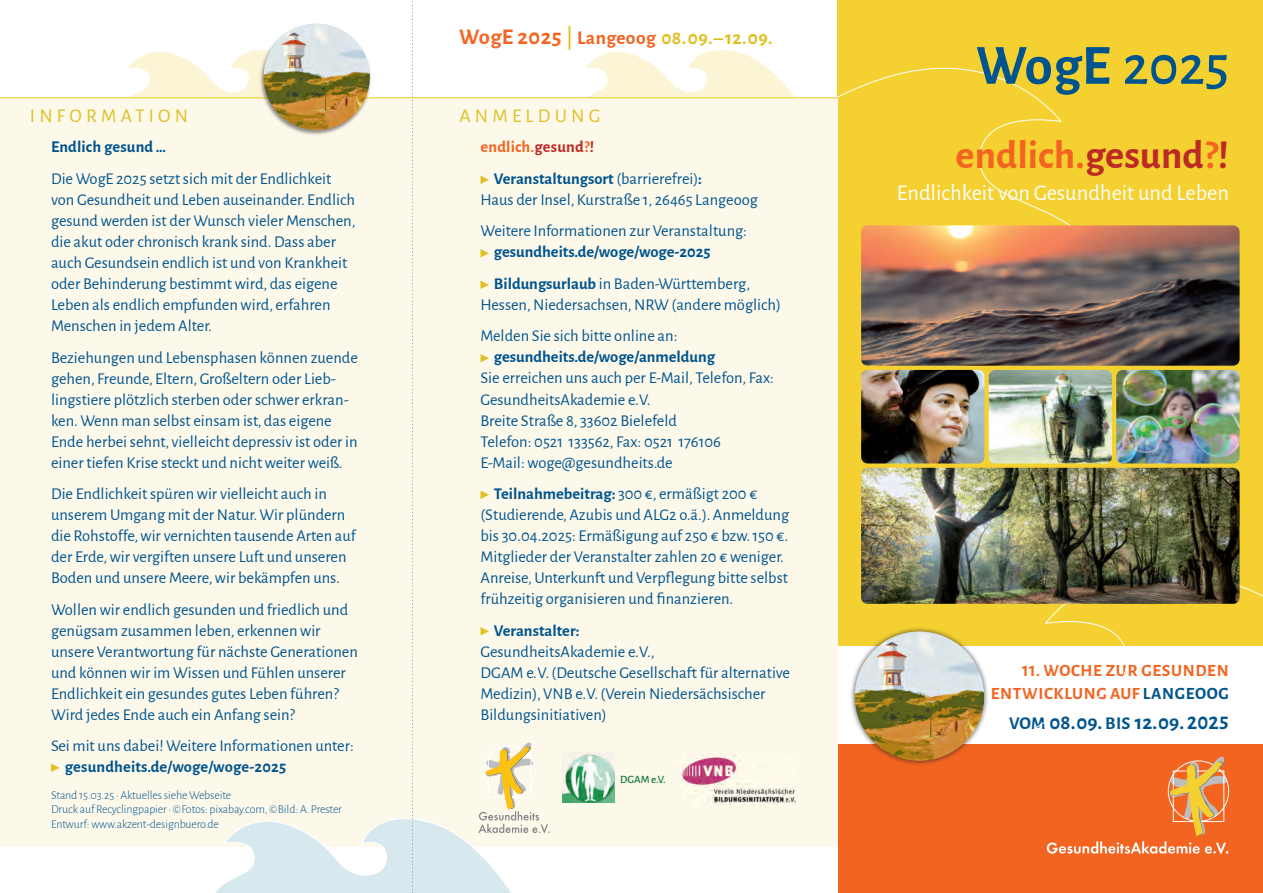
<style>
.page{position:relative;width:1263px;height:893px;background:#fff}
.page>*{position:absolute;margin:0;border:0;box-sizing:border-box;transform-origin:0 0}
.t1{font:700 56.85px "Alegreya Sans";color:#00548e}
.t2{font:700 40.5px "Alegreya Sans";color:#f36421}
.t3{font:22.5px "Alegreya Sans";color:#fff}
.t4{font:700 21px "Alegreya Sans";letter-spacing:.005em;color:#00548e}
.t5{font:700 19.5px "Alegreya Sans";letter-spacing:.02em;color:#dec023}
.t6{font:19.5px "Alegreya Sans";letter-spacing:.215em;color:#dec023}
.t7{font:700 17.25px/23.2px "Alegreya Sans";letter-spacing:.035em;color:#f36421;text-align:right}
.t8{font:16.5px/21px "Alegreya Sans";color:#00548e}
.t9{font:700 16.5px/31.5px "Alegreya Sans";color:#00548e}
.t10{font:300 12px/14.2px "Alegreya Sans";letter-spacing:-.01em;color:#00548e}
.t11{font:500 11.1px "Alegreya Sans";color:#14753c}
.s1{font-size:22.5px;color:#f36421}
.s2{font-weight:500;font-size:22.5px}
.s3{color:#f36421}
.s4{color:#bd2a25}
.s5{font-weight:400}
.s6{font-weight:700}
.s7{font-weight:500}
.s8{color:#00548e}
.s9{font-size:18px}
</style>
<div class="page">
<div style="left:838px;top:0;width:425px;height:646px;background:#f4d031"></div>
<div style="left:838px;top:653px;width:425px;height:240px;background:#f36421"></div>
<div style="left:838px;top:646px;width:425px;height:98px;background:#fff"></div>
<svg style="left:1047px;top:756px;width:182px;height:98px"></svg>
<svg style="left:838px;top:67px;width:232px;height:158px"></svg>
<svg style="left:586px;top:50px;width:208px;height:47px"></svg>
<div style="left:412px;top:98px;width:426px;height:748px;background:#fdf9ea"></div>
<div style="left:0;top:98px;width:412px;height:748px;background:#fdf9ea"></div>
<hr style="left:0;top:97px;width:412px;height:1px;background:#f4d031">
<hr style="left:412px;top:97px;width:426px;height:1px;background:#f4d031">
<svg style="left:51px;top:763px;width:8px;height:9px"></svg>
<img style="left:861px;top:225px;width:378px;height:141px">
<div style="left:850px;top:627px;width:139px;height:139px;background:#231f20;opacity:.7"></div>
<img style="left:855px;top:631px;width:129px;height:130px;border-radius:64px">
<img style="left:861px;top:370px;width:123px;height:93px">
<svg style="left:1045px;top:534px;width:218px;height:112px"></svg>
<img style="left:861px;top:468px;width:378px;height:136px">
<img style="left:989px;top:370px;width:123px;height:93px">
<img style="left:1116px;top:370px;width:123px;height:93px">
<svg style="left:117px;top:1px;width:433px;height:892px"></svg>
<img style="left:562px;top:753px;width:52px;height:49px">
<img style="left:679px;top:755px;width:117px;height:50px">
<p class="t5" style="left:459px;top:23px;width:315px"><span class="s1">WogE 2025</span> <span class="s2">|</span> <span class="s3">Langeoog</span> 08.09.–12.09.</p>
<p class="t6" style="left:30px;top:102px;width:160px">INFORMATION</p>
<p class="t6" style="left:459px;top:102px;width:143px">ANMELDUNG</p>
<p class="t9" style="left:494px;top:130px;width:210px;text-indent:-13px"><span class="s3">endlich.</span><span class="s4">gesund</span><span class="s3">?</span><span class="s4">!<br></span>Veranstaltungsort <span class="s5">(barrierefrei)</span>:</p>
<p class="t8" style="left:480px;top:183px;width:279px;line-height:31.5px">Haus der Insel, Kurstraße 1, 26465 Langeoog<br>Weitere Informationen zur Veranstaltung:</p>
<p class="t9" style="left:494px;top:235px;width:258px">gesundheits.de/woge/woge-2025<br>Bildungsurlaub <span class="s5">in Baden-Württemberg,</span></p>
<p class="t8" style="left:480px;top:288px;width:302px;line-height:31.5px">Hessen, Niedersachsen, NRW (andere möglich)<br>Melden Sie sich bitte online an:</p>
<p class="t9" style="left:494px;top:340px;width:223px">gesundheits.de/woge/anmeldung</p>
<p class="t8" style="left:480px;top:367px;width:295px">Sie erreichen uns auch per E-Mail, Telefon, Fax:<br>GesundheitsAkademie e.V.<br>Breite Straße 8, 33602 Bielefeld<br>Telefon: 0521 133562, Fax: 0521 176106<br>E-Mail: woge@gesundheits.de</p>
<p class="t8" style="left:480px;top:482px;width:310px;text-indent:13px"><span class="s6">Teilnahmebeitrag:</span> 300 €, ermäßigt 200 € (Studierende, Azubis und ALG2 o.ä.). Anmeldung bis 30.04.2025: Ermäßigung auf 250 € bzw. 150 €.<br>Mitglieder der Veranstalter zahlen 20 € weniger.<br>Anreise, Unterkunft und Verpflegung bitte selbst frühzeitig organisieren und finanzieren.</p>
<p class="t9" style="left:494px;top:613px;width:87px">Veranstalter:</p>
<p class="t8" style="left:480px;top:640px;width:311px">GesundheitsAkademie e.V.,<br>DGAM e.V. (Deutsche Gesellschaft für alternative Medizin), VNB e.V. (Verein Niedersächsischer Bildungsinitiativen)</p>
<p class="t9" style="left:51px;top:130px;width:117px">Endlich gesund …</p>
<p class="t8" style="left:51px;top:167px;width:306px">Die WogE 2025 setzt sich mit der Endlichkeit von Gesundheit und Leben auseinander. Endlich gesund werden ist der Wunsch vieler Menschen, die akut oder chronisch krank sind. Dass aber auch Gesundsein endlich ist und von Krankheit oder Behinderung bestimmt wird, das eigene Leben als endlich empfunden wird, erfahren Menschen in jedem Alter.</p>
<p class="t8" style="left:51px;top:346px;width:308px">Beziehungen und Lebensphasen können zuende gehen, Freunde, Eltern, Großeltern oder Lieb&shy;lingstiere plötzlich sterben oder schwer erkran&shy;ken. Wenn man selbst einsam ist, das eigene Ende herbei sehnt, vielleicht depressiv ist oder in einer tiefen Krise steckt und nicht weiter weiß.</p>
<p class="t8" style="left:51px;top:482px;width:306px">Die Endlichkeit spüren wir vielleicht auch in unserem Umgang mit der Natur. Wir plündern die Rohstoffe, wir vernichten tausende Arten auf der Erde, wir vergiften unsere Luft und unseren Boden und unsere Meere, wir bekämpfen uns.</p>
<p class="t8" style="left:51px;top:598px;width:308px">Wollen wir endlich gesunden und friedlich und genügsam zusammen leben, erkennen wir unsere Verantwortung für nächste Generationen und können wir im Wissen und Fühlen unserer Endlichkeit ein gesundes gutes Leben führen?<br>Wird jedes Ende auch ein Anfang sein?</p>
<p class="t8" style="left:51px;top:734px;width:304px">Sei mit uns dabei! Weitere Informationen unter:</p>
<p class="t9" style="left:65px;top:750px;width:223px">gesundheits.de/woge/woge-2025</p>
<p class="t10" style="left:51px;top:788px;width:292px">Stand 15.03.25 · Aktuelles siehe Webseite<br>Druck auf Recyclingpapier · ©Fotos: pixabay.com, ©Bild: A. Prester<br>Entwurf: www.akzent-designbuero.de</p>
<p class="t11" style="left:620px;top:772px;width:47px">DGAM e.V.</p>
<h1 class="t1" style="left:976px;top:24px;width:255px">WogE <span class="s7">2025</span></h1>
<h2 class="t2" style="left:956px;top:126px;width:275px">endlich.<span class="s4">gesund</span>?<span class="s4">!</span></h2>
<h3 class="t3" style="left:897px;top:178px;width:334px">Endlichkeit von Gesundheit und Leben</h3>
<p class="t7" style="left:991px;top:658px;width:239px">11. WOCHE ZUR GESUNDEN<br>ENTWICKLUNG AUF <span class="s8">LANGEOOG</span></p>
<p class="t4" style="left:1009px;top:707px;width:221px"><span class="s9">VOM</span> 08.09. <span class="s9">BIS</span> 12.09. 2025</p>
</div>
